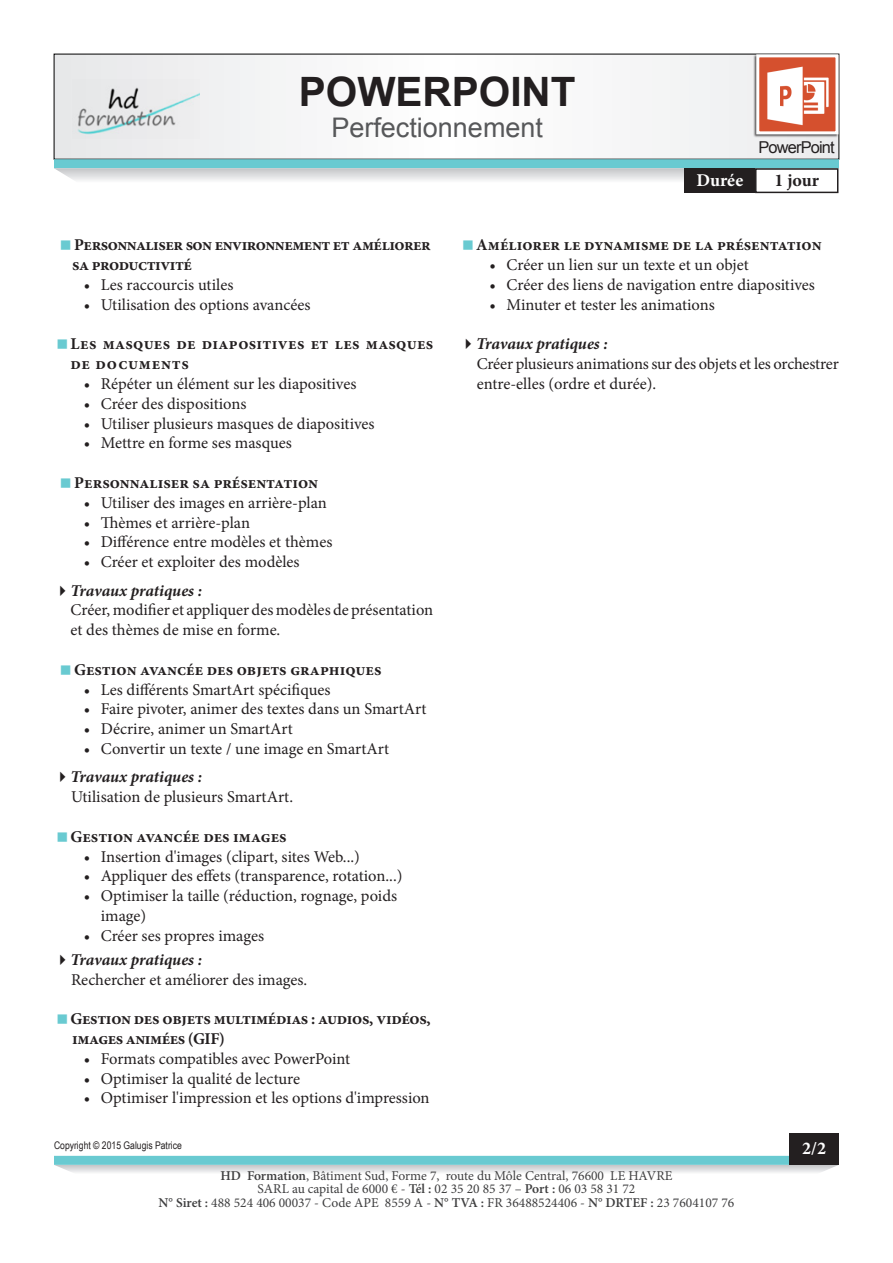
<style>
.page{position:relative;width:893px;height:1263px;background:#fff}
.page>*{position:absolute;margin:0;border:0;box-sizing:border-box;transform-origin:0 0}
.t1{font:700 40.5px "Arial";color:#231f20}
.t2{font:27px "Arial";color:#57585a}
.t3{font:700 18px "Minion Pro";color:#fff}
.t4{font:700 18px "Minion Pro";color:#231f20}
.t5{font:16.5px/19.8px "Minion Pro";color:#231f20}
.t6{font:700 16.5px "Minion Pro";letter-spacing:-.005em;color:#231f20}
.t7{font:700 16.5px "Minion Pro";letter-spacing:-.03em;color:#231f20}
.t8{font:italic 700 16.5px "Minion Pro";letter-spacing:-.005em;color:#231f20}
.t9{font:700 16.5px/19.8px "Minion Pro";letter-spacing:.02em;color:#231f20}
.t10{font:16.35px "Arial";letter-spacing:-.05em;color:#231f20}
.t11{font:13.5px "Minion Pro";color:#3e3e3f}
.t12{font:10.5px "Arial Narrow";color:#231f20}
.s1{color:#fff}
.s2{font-weight:600}
</style>
<div class="page">
<div style="left:54px;top:54px;width:785px;height:105px;background:#f6f6f7"></div>
<img style="left:72px;top:80px;width:128px;height:59px">
<div style="left:753px;top:54px;width:86px;height:84px;background:#231f20;opacity:.75"></div>
<svg style="left:755px;top:53px;width:85px;height:83px"></svg>
<div style="left:54px;top:159px;width:785px;height:9px;background:#69cad1"></div>
<svg style="left:54px;top:168px;width:631px;height:15px"></svg>
<div style="left:755px;top:168px;width:83px;height:25px;border:2px solid #231f20"></div>
<div style="left:685px;top:168px;width:70px;height:25px;background:#231f20"></div>
<svg style="left:55px;top:1165px;width:783px;height:8px"></svg>
<div style="left:54px;top:1156px;width:785px;height:9px;background:#69cad1"></div>
<div style="left:789px;top:1133px;width:50px;height:32px;background:#231f20"></div>
<p class="t1" style="left:299px;top:64px;width:278px">POWERPOINT</p>
<p class="t2" style="left:331px;top:110px;width:213px">Perfectionnement</p>
<p class="t10" style="left:758px;top:136px;width:78px">PowerPoint</p>
<p class="t3" style="left:696px;top:167px;width:48px">Durée</p>
<p class="t4" style="left:774px;top:167px;width:46px">1 jour</p>
<p class="t7" style="left:74px;top:234px;width:358px">Personnaliser son environnement et améliorer</p>
<p class="t7" style="left:72px;top:253px;width:121px">sa productivité</p>
<p class="t5" style="left:84px;top:275px;width:151px">• Les raccourcis utiles</p>
<p class="t5" style="left:84px;top:295px;width:228px">• Utilisation des options avancées</p>
<p class="t9" style="left:70px;top:334px;width:364px">Les masques de diapositives et les masques de documents</p>
<p class="t5" style="left:84px;top:374px;width:274px">• Répéter un élément sur les diapositives</p>
<p class="t5" style="left:84px;top:394px;width:164px">• Créer des dispositions</p>
<p class="t5" style="left:84px;top:414px;width:292px">• Utiliser plusieurs masques de diapositives</p>
<p class="t5" style="left:84px;top:433px;width:210px">• Mettre en forme ses masques</p>
<p class="t6" style="left:74px;top:471px;width:246px">Personnaliser sa présentation</p>
<p class="t5" style="left:84px;top:493px;width:245px">• Utiliser des images en arrière-plan</p>
<p class="t5" style="left:84px;top:513px;width:168px">• Thèmes et arrière-plan</p>
<p class="t5" style="left:84px;top:532px;width:250px">• Différence entre modèles et thèmes</p>
<p class="t5" style="left:84px;top:552px;width:217px">• Créer et exploiter des modèles</p>
<p class="t8" style="left:54px;top:578px;width:150px">✔Travaux pratiques :</p>
<p class="t5" style="left:54px;top:600px;width:381px"><span class="s1">✔</span>Créer, modifier et appliquer des modèles de présentation</p>
<p class="t5" style="left:54px;top:620px;width:228px"><span class="s1">✔</span>et des thèmes de mise en forme.</p>
<p class="t6" style="left:74px;top:658px;width:309px">Gestion avancée des objets graphiques</p>
<p class="t5" style="left:84px;top:679px;width:248px">• Les différents SmartArt spécifiques</p>
<p class="t5" style="left:84px;top:699px;width:344px">• Faire pivoter, animer des textes dans un SmartArt</p>
<p class="t5" style="left:84px;top:719px;width:210px">• Décrire, animer un SmartArt</p>
<p class="t5" style="left:84px;top:739px;width:307px">• Convertir un texte / une image en SmartArt</p>
<p class="t8" style="left:54px;top:765px;width:150px">✔Travaux pratiques :</p>
<p class="t5" style="left:71px;top:787px;width:224px">Utilisation de plusieurs SmartArt.</p>
<p class="t6" style="left:70px;top:825px;width:218px">Gestion avancée des images</p>
<p class="t5" style="left:84px;top:846px;width:278px">• Insertion d'images (clipart, sites Web...)</p>
<p class="t5" style="left:84px;top:866px;width:320px">• Appliquer des effets (transparence, rotation...)</p>
<p class="t5" style="left:101px;top:886px;width:298px;text-indent:-17px">• Optimiser la taille (réduction, rognage, poids image)</p>
<p class="t5" style="left:84px;top:926px;width:182px">• Créer ses propres images</p>
<p class="t8" style="left:54px;top:948px;width:150px">✔Travaux pratiques :</p>
<p class="t5" style="left:71px;top:969px;width:238px">Rechercher et améliorer des images.</p>
<p class="t6" style="left:70px;top:1007px;width:362px">Gestion des objets multimédias : audios, vidéos,</p>
<p class="t7" style="left:72px;top:1027px;width:154px">images animées (GIF)</p>
<p class="t5" style="left:84px;top:1049px;width:268px">• Formats compatibles avec PowerPoint</p>
<p class="t5" style="left:84px;top:1068px;width:218px">• Optimiser la qualité de lecture</p>
<p class="t5" style="left:84px;top:1088px;width:347px">• Optimiser l'impression et les options d'impression</p>
<p class="t6" style="left:476px;top:234px;width:347px">Améliorer le dynamisme de la présentation</p>
<p class="t5" style="left:489px;top:255px;width:261px">• Créer un lien sur un texte et un objet</p>
<p class="t5" style="left:489px;top:275px;width:327px">• Créer des liens de navigation entre diapositives</p>
<p class="t5" style="left:489px;top:295px;width:227px">• Minuter et tester les animations</p>
<p class="t8" style="left:460px;top:332px;width:150px">✔Travaux pratiques :</p>
<p class="t5" style="left:477px;top:354px;width:364px">Créer plusieurs animations sur des objets et les orchestrer entre-elles (ordre et durée).</p>
<p class="t12" style="left:54px;top:1137px;width:129px">Copyright © 2015 Galugis Patrice</p>
<p class="t3" style="left:802px;top:1136px;width:25px">2/2</p>
<p class="t11" style="left:220px;top:1166px;width:454px"><span class="s2">HD Formation</span>, Bâtiment Sud, Forme 7, route du Môle Central, 76600 LE HAVRE</p>
<p class="t11" style="left:258px;top:1180px;width:379px">SARL au capital de 6000 € - <span class="s2">Tél :</span> 02 35 20 85 37 – <span class="s2">Port :</span> 06 03 58 31 72</p>
<p class="t11" style="left:159px;top:1193px;width:577px"><span class="s2">N° Siret :</span> 488 524 406 00037 - Code APE 8559 A - <span class="s2">N° TVA :</span> FR 36488524406 - <span class="s2">N° DRTEF :</span> 23 7604107 76</p>
</div>
